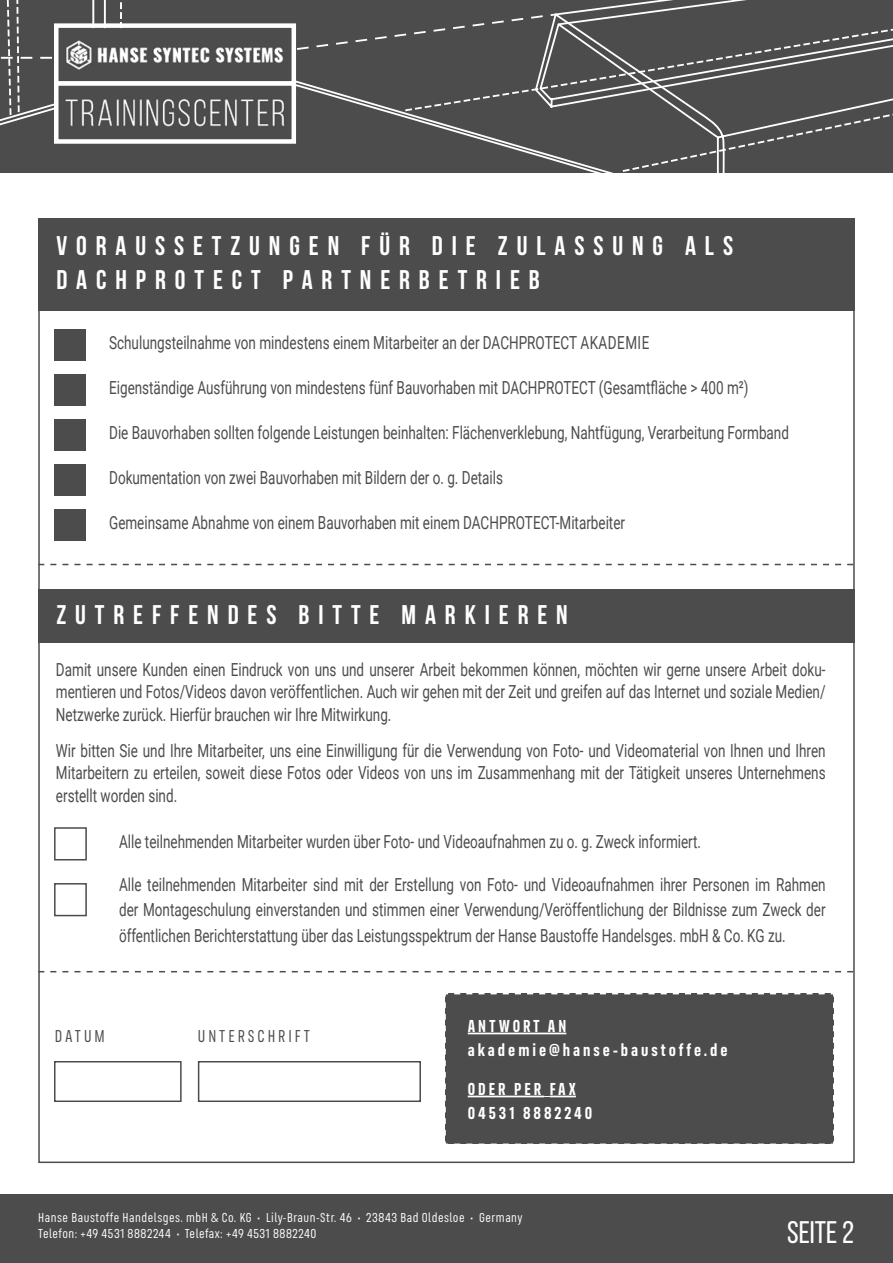
<style>
.page{position:relative;width:893px;height:1263px;background:#fff}
.page>*{position:absolute;margin:0;border:0;box-sizing:border-box;transform-origin:0 0}
.t1{font:31.2px "Bebas Neue";color:#fff}
.t2{font:700 27px/34.5px "Bebas Neue";letter-spacing:.33em;color:#fff}
.t3{font:18px/22.5px "Roboto";color:#4c4c4c;text-align:justify;scale:.75 1}
.t4{font:700 17.55px/24px "FS Industrie Cd";letter-spacing:.18em;color:#fff;scale:.94 1}
.t5{font:17.55px "FS Industrie Cd";letter-spacing:.18em;color:#4c4c4c;scale:.94 1}
.t6{font:13.2px/15.9px "FS Industrie Cd";letter-spacing:.04em;color:#fff}
.s1{font-family:"Lucida Console"}
</style>
<div class="page">
<div style="left:38px;top:218px;width:817px;height:92px;background:#4c4c4c"></div>
<svg style="left:0;top:0;width:893px;height:172px;background:#545454"></svg>
<svg style="left:38px;top:564px;width:815px;height:1px"></svg>
<div style="left:0;top:1195px;width:893px;height:68px;background:#4c4c4c"></div>
<div style="left:55px;top:329px;width:31px;height:32px;background:#4c4c4c"></div>
<div style="left:55px;top:374px;width:31px;height:32px;background:#4c4c4c"></div>
<div style="left:55px;top:419px;width:31px;height:32px;background:#4c4c4c"></div>
<div style="left:55px;top:464px;width:31px;height:32px;background:#4c4c4c"></div>
<div style="left:55px;top:510px;width:31px;height:31px;background:#4c4c4c"></div>
<div style="left:38px;top:589px;width:817px;height:53px;background:#4c4c4c"></div>
<div style="left:54px;top:827px;width:33px;height:33px;border:2px solid #4c4c4c"></div>
<div style="left:54px;top:883px;width:33px;height:33px;border:2px solid #4c4c4c"></div>
<svg style="left:38px;top:971px;width:815px;height:1px"></svg>
<div style="left:198px;top:1061px;width:223px;height:41px;border:2px solid #4c4c4c"></div>
<div style="left:445px;top:993px;width:389px;height:151px;background:#4c4c4c"></div>
<hr style="left:468px;top:1032px;width:98px;height:2px;background:#fff">
<hr style="left:468px;top:1095px;width:76px;height:2px;background:#fff">
<hr style="left:550px;top:1095px;width:26px;height:2px;background:#fff">
<div style="left:54px;top:1061px;width:128px;height:41px;border:2px solid #4c4c4c"></div>
<img style="left:59px;top:28px;width:232px;height:111px">
<div style="left:54px;top:23px;width:242px;height:63px;border:4px solid #fff"></div>
<div style="left:54px;top:81px;width:242px;height:63px;border:4px solid #fff"></div>
<h2 class="t2" style="left:56px;top:228px;width:678px">VORAUSSETZUNGEN FÜR DIE ZULASSUNG ALS<br>DACHPROTECT PARTNERBETRIEB</h2>
<p class="t3" style="left:109px;top:331px;width:722px">Schulungsteilnahme von mindestens einem Mitarbeiter an der DACHPROTECT AKADEMIE</p>
<p class="t3" style="left:109px;top:376px;width:854px">Eigenständige Ausführung von mindestens fünf Bauvorhaben mit DACHPROTECT (Gesamtfläche &gt; 400 m²)</p>
<p class="t3" style="left:109px;top:421px;width:908px">Die Bauvorhaben sollten folgende Leistungen beinhalten: Flächenverklebung, Nahtfügung, Verarbeitung Formband</p>
<p class="t3" style="left:109px;top:466px;width:527px">Dokumentation von zwei Bauvorhaben mit Bildern der o. g. Details</p>
<p class="t3" style="left:109px;top:511px;width:689px">Gemeinsame Abnahme von einem Bauvorhaben mit einem DACHPROTECT-Mitarbeiter</p>
<h2 class="t2" style="left:56px;top:597px;width:513px">ZUTREFFENDES BITTE MARKIEREN</h2>
<p class="t3" style="left:56px;top:657px;width:1028px">Damit unsere Kunden einen Eindruck von uns und unserer Arbeit bekommen können, möchten wir gerne unsere Arbeit doku&shy;mentieren und Fotos/Videos davon veröffentlichen. Auch wir gehen mit der Zeit und greifen auf das Internet und soziale Medien/ Netzwerke zurück. Hierfür brauchen wir Ihre Mitwirkung.</p>
<p class="t3" style="left:56px;top:738px;width:1028px">Wir bitten Sie und Ihre Mitarbeiter, uns eine Einwilligung für die Verwendung von Foto- und Videomaterial von Ihnen und Ihren Mitarbeitern zu erteilen, soweit diese Fotos oder Videos von uns im Zusammenhang mit der Tätigkeit unseres Unternehmens erstellt worden sind.</p>
<p class="t3" style="left:119px;top:830px;width:778px">Alle teilnehmenden Mitarbeiter wurden über Foto- und Videoaufnahmen zu o. g. Zweck informiert.</p>
<p class="t3" style="left:119px;top:871px;width:944px;line-height:25.5px">Alle teilnehmenden Mitarbeiter sind mit der Erstellung von Foto- und Videoaufnahmen ihrer Personen im Rahmen der Montageschulung einverstanden und stimmen einer Verwendung/Veröffentlichung der Bildnisse zum Zweck der öffentlichen Berichterstattung über das Leistungsspektrum der Hanse Baustoffe Handelsges. mbH &amp; Co. KG zu.</p>
<p class="t5" style="left:55px;top:1025px;width:55px">DATUM</p>
<p class="t5" style="left:198px;top:1025px;width:121px">UNTERSCHRIFT</p>
<p class="t4" style="left:468px;top:1013px;width:278px">ANTWORT AN akademie@hanse-baustoffe.de</p>
<p class="t4" style="left:468px;top:1076px;width:134px">ODER PER FAX<br>04531 8882240</p>
<p class="t6" style="left:38px;top:1210px;width:486px">Hanse Baustoffe Handelsges. mbH &amp; Co. KG <span class="s1">·</span> Lily-Braun-Str. 46 <span class="s1">·</span> 23843 Bad Oldesloe <span class="s1">·</span> Germany<br>Telefon: +49 4531 8882244 <span class="s1">·</span> Telefax: +49 4531 8882240</p>
<h1 class="t1" style="left:787px;top:1215px;width:69px">SEITE 2</h1>
</div>
